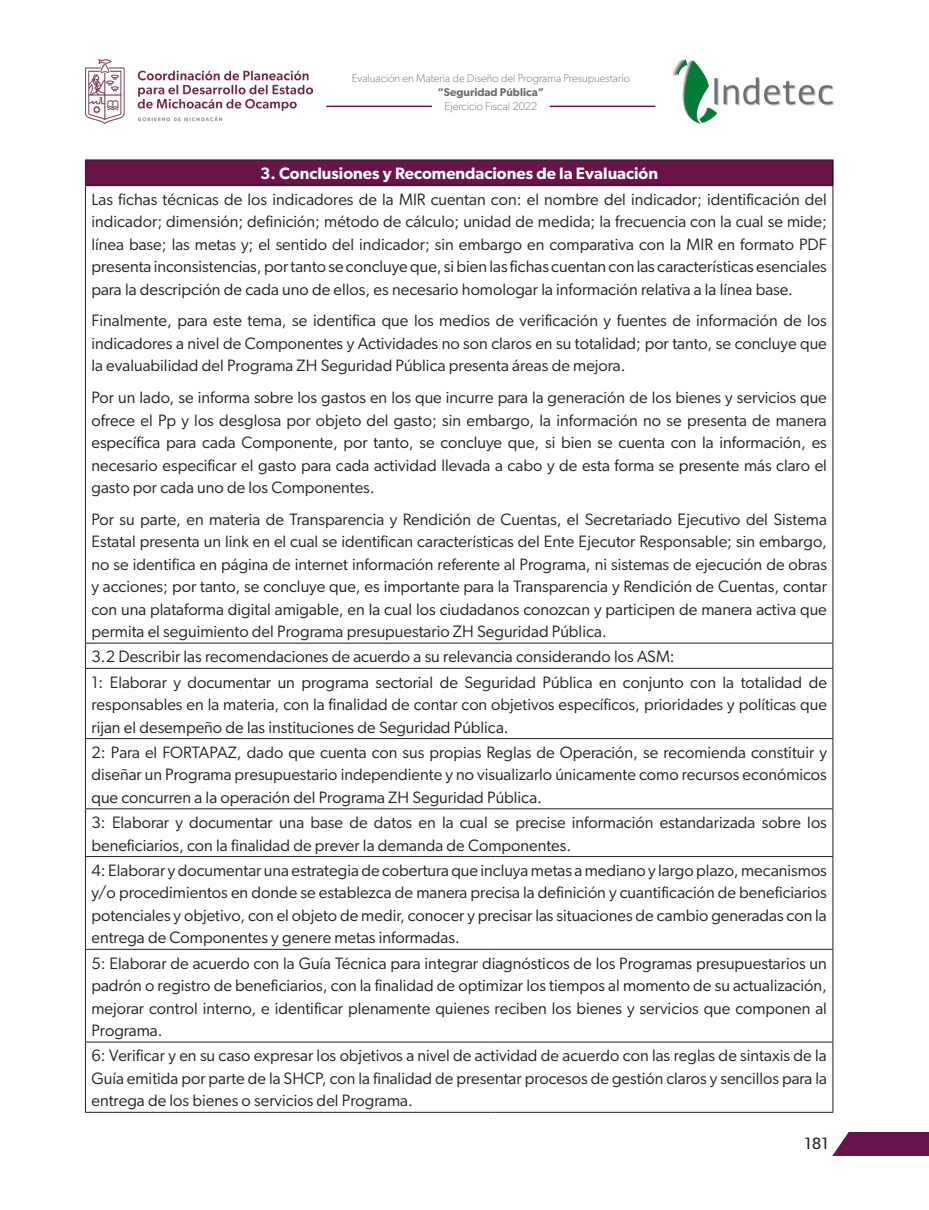
<style>
.page{position:relative;width:929px;height:1210px;background:#fff}
.page>*{position:absolute;margin:0;border:0;box-sizing:border-box;transform-origin:0 0}
.t1{font:16.5px/22.5px "Gibson";color:#231f20;text-align:justify}
.t2{font:600 16.5px "Gibson";color:#fff}
.t3{font:16.5px "Gibson";color:#231f20}
.t4{font:100 11.25px "Gibson";color:#6c6d70}
.t5{font:600 11.25px "Gibson";color:#6c6d70}
.s1{font-style:inherit}
</style>
<div class="page">
<svg style="left:833px;top:1132px;width:96px;height:23px;background:#752658"></svg>
<img style="left:674px;top:60px;width:159px;height:63px">
<img style="left:85px;top:60px;width:227px;height:63px">
<hr style="left:326px;top:106px;width:106px;height:1px;background:#69134a">
<hr style="left:550px;top:106px;width:105px;height:1px;background:#69134a">
<hr style="left:85px;top:186px;width:1px;height:456px;background:#231f20">
<hr style="left:832px;top:186px;width:1px;height:456px;background:#231f20">
<hr style="left:85px;top:642px;width:406px;height:1px;background:#231f20">
<svg style="left:85px;top:643px;width:1px;height:25px"></svg>
<hr style="left:495px;top:642px;width:338px;height:1px;background:#231f20">
<svg style="left:832px;top:643px;width:1px;height:25px"></svg>
<hr style="left:85px;top:668px;width:406px;height:1px;background:#231f20">
<hr style="left:85px;top:668px;width:1px;height:70px;background:#231f20">
<hr style="left:495px;top:668px;width:338px;height:1px;background:#231f20">
<hr style="left:832px;top:668px;width:1px;height:70px;background:#231f20">
<hr style="left:85px;top:738px;width:406px;height:1px;background:#231f20">
<hr style="left:85px;top:739px;width:1px;height:69px;background:#231f20">
<hr style="left:495px;top:738px;width:338px;height:1px;background:#231f20">
<hr style="left:832px;top:739px;width:1px;height:69px;background:#231f20">
<hr style="left:85px;top:808px;width:406px;height:1px;background:#231f20">
<hr style="left:85px;top:809px;width:1px;height:47px;background:#231f20">
<hr style="left:495px;top:808px;width:338px;height:1px;background:#231f20">
<hr style="left:832px;top:809px;width:1px;height:47px;background:#231f20">
<hr style="left:85px;top:856px;width:406px;height:1px;background:#231f20">
<hr style="left:85px;top:856px;width:1px;height:92px;background:#231f20">
<hr style="left:495px;top:856px;width:338px;height:1px;background:#231f20">
<hr style="left:832px;top:856px;width:1px;height:92px;background:#231f20">
<hr style="left:85px;top:948px;width:406px;height:1px;background:#231f20">
<hr style="left:85px;top:949px;width:1px;height:92px;background:#231f20">
<hr style="left:495px;top:948px;width:338px;height:1px;background:#231f20">
<hr style="left:832px;top:949px;width:1px;height:92px;background:#231f20">
<hr style="left:85px;top:1041px;width:406px;height:1px;background:#231f20">
<hr style="left:85px;top:1042px;width:1px;height:69px;background:#231f20">
<hr style="left:495px;top:1041px;width:338px;height:1px;background:#231f20">
<hr style="left:832px;top:1042px;width:1px;height:69px;background:#231f20">
<hr style="left:85px;top:1111px;width:406px;height:1px;background:#231f20">
<hr style="left:495px;top:1111px;width:338px;height:1px;background:#231f20">
<div style="left:85px;top:160px;width:748px;height:25px;background:#69134a"></div>
<svg style="left:832px;top:160px;width:1px;height:25px"></svg>
<hr style="left:85px;top:159px;width:748px;height:1px;background:#231f20">
<svg style="left:85px;top:160px;width:1px;height:25px"></svg>
<hr style="left:85px;top:185px;width:748px;height:1px;background:#231f20">
<p class="t4" style="left:352px;top:72px;width:280px">Evaluación en Materia de Diseño del Programa Presupuestario</p>
<p class="t5" style="left:437px;top:85px;width:108px">“Seguridad Pública”</p>
<p class="t4" style="left:444px;top:99px;width:94px">Ejercicio Fiscal 2022</p>
<p class="t2" style="left:260px;top:163px;width:399px">3. <span class="s1">C</span>onclusiones y Recomendaciones de la Evaluación</p>
<p class="t1" style="left:91px;top:188px;width:737px">Las fichas técnicas de los indicadores de la MIR cuentan con: el nombre del indicador; identificación del indicador; dimensión; definición; método de cálculo; unidad de medida; la frecuencia con la cual se mide; línea base; las metas y; el sentido del indicador; sin embargo en comparativa con la MIR en formato PDF presenta inconsistencias, por tanto se concluye que, si bien las fichas cuentan con las características esenciales para la descripción de cada uno de ellos, es necesario homologar la información relativa a la línea base.</p>
<p class="t1" style="left:91px;top:309px;width:737px">Finalmente, para este tema, se identifica que los medios de verificación y fuentes de información de los indicadores a nivel de Componentes y Actividades no son claros en su totalidad; por tanto, se concluye que la evaluabilidad del Programa ZH Seguridad Pública presenta áreas de mejora.</p>
<p class="t1" style="left:91px;top:386px;width:737px">Por un lado, se informa sobre los gastos en los que incurre para la generación de los bienes y servicios que ofrece el Pp y los desglosa por objeto del gasto; sin embargo, la información no se presenta de manera específica para cada Componente, por tanto, se concluye que, si bien se cuenta con la información, es necesario especificar el gasto para cada actividad llevada a cabo y de esta forma se presente más claro el gasto por cada uno de los Componentes.</p>
<p class="t1" style="left:91px;top:507px;width:737px">Por su parte, en materia de Transparencia y Rendición de Cuentas, el Secretariado Ejecutivo del Sistema Estatal presenta un link en el cual se identifican características del Ente Ejecutor Responsable; sin embargo, no se identifica en página de internet información referente al Programa, ni sistemas de ejecución de obras y acciones; por tanto, se concluye que, es importante para la Transparencia y Rendición de Cuentas, contar con una plataforma digital amigable, en la cual los ciudadanos conozcan y participen de manera activa que permita el seguimiento del Programa presupuestario ZH Seguridad Pública.</p>
<p class="t1" style="left:91px;top:645px;width:585px">3.2 Describir las recomendaciones de acuerdo a su relevancia considerando los ASM:</p>
<p class="t1" style="left:91px;top:670px;width:737px">1: Elaborar y documentar un programa sectorial de Seguridad Pública en conjunto con la totalidad de responsables en la materia, con la finalidad de contar con objetivos específicos, prioridades y políticas que rijan el desempeño de las instituciones de Seguridad Pública.</p>
<p class="t1" style="left:91px;top:740px;width:737px">2: Para el FORTAPAZ, dado que cuenta con sus propias Reglas de Operación, se recomienda constituir y diseñar un Programa presupuestario independiente y no visualizarlo únicamente como recursos económicos que concurren a la operación del Programa ZH Seguridad Pública.</p>
<p class="t1" style="left:91px;top:810px;width:737px">3: Elaborar y documentar una base de datos en la cual se precise información estandarizada sobre los beneficiarios, con la finalidad de prever la demanda de Componentes.</p>
<p class="t1" style="left:91px;top:858px;width:737px">4: Elaborar y documentar una estrategia de cobertura que incluya metas a mediano y largo plazo, mecanismos y/o procedimientos en donde se establezca de manera precisa la definición y cuantificación de beneficiarios potenciales y objetivo, con el objeto de medir, conocer y precisar las situaciones de cambio generadas con la entrega de Componentes y genere metas informadas.</p>
<p class="t1" style="left:91px;top:951px;width:737px">5: Elaborar de acuerdo con la Guía Técnica para integrar diagnósticos de los Programas presupuestarios un padrón o registro de beneficiarios, con la finalidad de optimizar los tiempos al momento de su actualización, mejorar control interno, e identificar plenamente quienes reciben los bienes y servicios que componen al Programa.</p>
<p class="t1" style="left:91px;top:1043px;width:737px">6: Verificar y en su caso expresar los objetivos a nivel de actividad de acuerdo con las reglas de sintaxis de la Guía emitida por parte de la SHCP, con la finalidad de presentar procesos de gestión claros y sencillos para la entrega de los bienes o servicios del Programa.</p>
<p class="t3" style="left:804px;top:1132px;width:26px">181</p>
</div>
